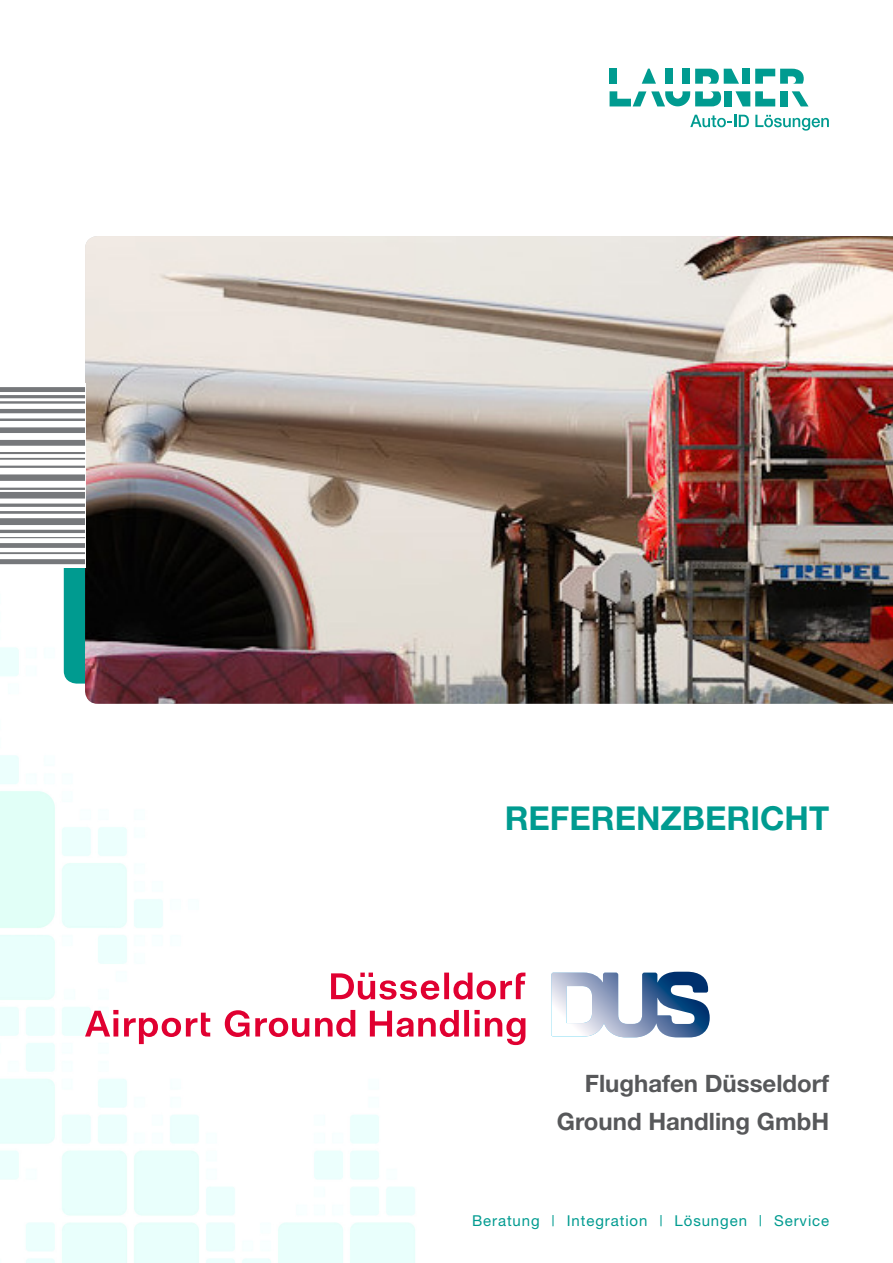
<style>
.page{position:relative;width:893px;height:1263px;background:#fff}
.page>*{position:absolute;margin:0;border:0;box-sizing:border-box;transform-origin:0 0}
.Titel{font:700 33px "Helvetica Neue";color:#009b90}
.Subtitel{font:700 24px "Helvetica Neue";color:#57585a}
.t1{font:15px "Helvetica Neue";letter-spacing:.06em;color:#009b90}
</style>
<div class="page">
<img style="left:0;top:568px;width:415px;height:695px">
<div style="left:64px;top:541px;width:93px;height:143px;background:#009b90;border-radius:13px"></div>
<div style="left:724px;top:91px;width:7px;height:15px;background:#009b90"></div>
<svg style="left:735px;top:91px;width:40px;height:15px"></svg>
<svg style="left:610px;top:91px;width:111px;height:15px"></svg>
<svg style="left:792px;top:91px;width:16px;height:15px"></svg>
<div style="left:780px;top:91px;width:8px;height:15px;background:#009b90"></div>
<div style="left:610px;top:69px;width:7px;height:15px;background:#009b90"></div>
<svg style="left:642px;top:69px;width:14px;height:15px"></svg>
<div style="left:743px;top:69px;width:7px;height:15px;background:#009b90"></div>
<div style="left:665px;top:69px;width:8px;height:15px;background:#009b90"></div>
<div style="left:682px;top:69px;width:8px;height:15px;background:#009b90"></div>
<svg style="left:695px;top:69px;width:44px;height:15px"></svg>
<svg style="left:755px;top:69px;width:49px;height:15px"></svg>
<svg style="left:690px;top:115px;width:59px;height:12px"></svg>
<svg style="left:755px;top:115px;width:74px;height:16px"></svg>
<img style="left:85px;top:236px;width:808px;height:468px">
<div style="left:0;top:383px;width:85px;height:185px;background:linear-gradient(to right,#fff,#fff)"></div>
<svg style="left:0;top:387px;width:85px;height:177px"></svg>
<img style="left:551px;top:972px;width:159px;height:65px">
<svg style="left:85px;top:972px;width:440px;height:73px"></svg>
<p class="Titel" style="left:505px;top:797px;width:326px">REFERENZBERICHT</p>
<p class="Subtitel" style="left:585px;top:1069px;width:246px">Flughafen Düsseldorf</p>
<p class="Subtitel" style="left:557px;top:1106px;width:274px">Ground Handling GmbH</p>
<p class="t1" style="left:472px;top:1212px;width:359px">Beratung | Integration | Lösungen | Service</p>
</div>
